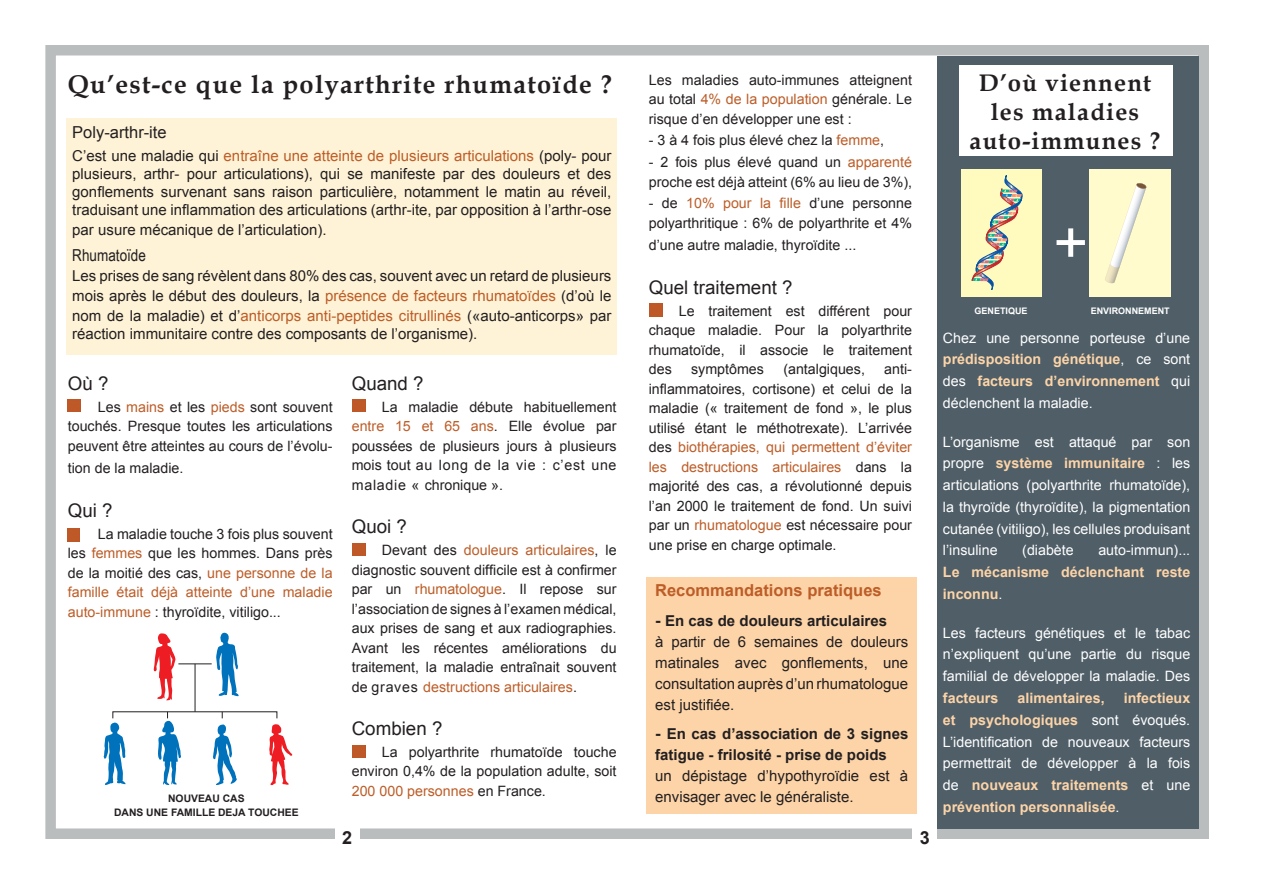
<style>
.page{position:relative;width:1263px;height:893px;background:#fff}
.page>*{position:absolute;margin:0;border:0;box-sizing:border-box;transform-origin:0 0}
.t1{font:italic 60px "Arial";color:#fff}
.t2{font:700 25.5px "Book Antiqua";letter-spacing:.05em;color:#231f20}
.t3{font:700 24px/28.8px "Book Antiqua";letter-spacing:.05em;color:#231f20;text-align:center}
.t4{font:18.75px "Arial";color:#231f20}
.t5{font:700 18px "Arial";color:#231f20}
.t6{font:700 16.5px "Arial";color:#bd5d28}
.t7{font:16.5px "Arial";color:#231f20}
.t8{font:16.5px "Arial Narrow";color:#231f20}
.t9{font:15px/21px "Arial";color:#231f20;text-align:justify}
.t10{font:700 15px/21px "Arial";color:#231f20}
.t11{font:14.25px/19.5px "Arial";color:#231f20;text-align:justify}
.t12{font:14.25px/21.8px "Arial";color:#fff;text-align:justify}
.t13{font:700 14.25px/21.8px "Arial";color:#fdd4a8;text-align:justify}
.t14{font:700 10.35px "Arial";color:#231f20}
.t15{font:700 9px "Arial";color:#fff}
.s1{color:#bd5d28}
.s2{font-size:16.5px}
.s3{font-weight:700;color:#fdd4a8}
.s4{font-weight:400;color:#fff}
</style>
<div class="page">
<div style="left:45px;top:45px;width:1164px;height:794px;border:10px solid #babdbe"></div>
<div style="left:66px;top:118px;width:550px;height:236px;background:#fef3d7"></div>
<div style="left:335px;top:827px;width:24px;height:23px;background:#fff"></div>
<div style="left:913px;top:827px;width:24px;height:23px;background:#fff"></div>
<div style="left:646px;top:577px;width:271px;height:236px;background:#fdd4a8"></div>
<div style="left:937px;top:56px;width:261px;height:773px;background:#4f5e67"></div>
<svg style="left:68px;top:399px;width:12px;height:13px"></svg>
<svg style="left:67px;top:528px;width:13px;height:13px"></svg>
<svg style="left:352px;top:399px;width:13px;height:13px"></svg>
<svg style="left:352px;top:543px;width:13px;height:13px"></svg>
<svg style="left:352px;top:745px;width:13px;height:13px"></svg>
<svg style="left:650px;top:304px;width:13px;height:12px"></svg>
<svg style="left:216px;top:632px;width:23px;height:64px"></svg>
<svg style="left:153px;top:633px;width:22px;height:67px"></svg>
<svg style="left:269px;top:724px;width:23px;height:61px"></svg>
<svg style="left:213px;top:724px;width:24px;height:61px"></svg>
<svg style="left:104px;top:722px;width:22px;height:63px"></svg>
<hr style="left:178px;top:663px;width:34px;height:1px;background:#231f20">
<hr style="left:195px;top:664px;width:1px;height:48px;background:#231f20">
<svg style="left:158px;top:713px;width:23px;height:72px"></svg>
<div style="left:962px;top:169px;width:80px;height:128px;background:#fffabe"></div>
<img style="left:972px;top:175px;width:51px;height:115px">
<div style="left:1089px;top:169px;width:81px;height:128px;background:#fffbcc"></div>
<svg style="left:1105px;top:183px;width:42px;height:100px"></svg>
<svg style="left:959px;top:65px;width:214px;height:91px"></svg>
<p class="t2" style="left:68px;top:69px;width:546px">Qu’est-ce que la polyarthrite rhumatoïde ?</p>
<p class="t7" style="left:72px;top:122px;width:96px">Poly-arthr-ite</p>
<p class="t9" style="left:72px;top:147px;width:541px;line-height:18px">C’est une maladie qui <span class="s1">entraîne une atteinte de plusieurs articulations</span> (poly- pour plusieurs, arthr- pour articulations), qui se manifeste par des douleurs et des gonflements survenant sans raison particulière, notamment le matin au réveil, traduisant une inflammation des articulations (arthr-ite, par opposition à l’arthr-ose</p>
<p class="t9" style="left:72px;top:219px;width:256px">par usure mécanique de l’articulation).</p>
<p class="t8" style="left:72px;top:243px;width:75px">Rhumatoïde</p>
<p class="t9" style="left:72px;top:266px;width:541px;line-height:20.2px">Les prises de sang révèlent dans 80% des cas, souvent avec un retard de plusieurs mois après le début des douleurs, la <span class="s1">présence de facteurs rhumatoïdes</span> (d’où le nom de la maladie) et d’<span class="s1">anticorps anti-peptides citrullinés</span> («auto-anticorps» par</p>
<p class="t9" style="left:72px;top:324px;width:407px">réaction immunitaire contre des composants de l’organisme).</p>
<p class="t4" style="left:68px;top:371px;width:42px">Où ?</p>
<p class="t11" style="left:68px;top:397px;width:266px;text-indent:30px">Les <span class="s1">mains</span> et les <span class="s1">pieds</span> sont souvent touchés. Presque toutes les articulations peuvent être atteintes au cours de l’évolu-</p>
<p class="t11" style="left:68px;top:458px;width:117px">tion de la maladie.</p>
<p class="t4" style="left:68px;top:498px;width:46px">Qui ?</p>
<p class="t11" style="left:68px;top:524px;width:266px;text-indent:30px">La maladie touche 3 fois plus souvent les <span class="s1">femmes</span> que les hommes. Dans près de la moitié des cas, <span class="s1">une personne de la famille était déjà atteinte d’une maladie auto-immune</span> : thyroïdite, vitiligo...</p>
<p class="t14" style="left:168px;top:791px;width:78px">NOUVEAU CAS</p>
<p class="t14" style="left:114px;top:805px;width:186px">DANS UNE FAMILLE DEJA TOUCHEE</p>
<p class="t4" style="left:352px;top:371px;width:73px">Quand ?</p>
<p class="t11" style="left:352px;top:397px;width:266px;text-indent:30px">La maladie débute habituellement <span class="s1">entre 15 et 65 ans</span>. Elle évolue par poussées de plusieurs jours à plusieurs mois tout au long de la vie : c’est une maladie « chronique ».</p>
<p class="t4" style="left:352px;top:514px;width:57px">Quoi ?</p>
<p class="t11" style="left:352px;top:540px;width:266px;text-indent:30px">Devant des <span class="s1">douleurs articulaires</span>, le diagnostic souvent difficile est à confirmer par un <span class="s1">rhumatologue</span>. Il repose sur l’association de signes à l’examen médical, aux prises de sang et aux radiographies.<br>Avant les récentes améliorations du traitement, la maladie entraînait souvent de graves <span class="s1">destructions articulaires</span>.</p>
<p class="t4" style="left:352px;top:716px;width:92px">Combien ?</p>
<p class="t11" style="left:352px;top:742px;width:266px;text-indent:30px">La polyarthrite rhumatoïde touche environ 0,4% de la population adulte, soit <span class="s1">200 000 personnes</span> en France.</p>
<p class="t11" style="left:649px;top:70px;width:265px">Les maladies auto-immunes atteignent au total <span class="s1">4% de la population</span> générale. Le risque d’en développer une est :</p>
<p class="t11" style="left:649px;top:131px;width:237px">- 3 à 4 fois plus élevé chez la <span class="s1">femme</span>,</p>
<p class="t11" style="left:649px;top:152px;width:265px">- 2 fois plus élevé quand un <span class="s1">apparenté </span>proche est déjà atteint (6% au lieu de 3%),</p>
<p class="t11" style="left:649px;top:194px;width:265px">- de <span class="s1">10% pour la fille</span> d’une personne polyarthritique : 6% de polyarthrite et 4%</p>
<p class="t11" style="left:649px;top:236px;width:209px">d’une autre maladie, thyroïdite ...</p>
<p class="t4" style="left:649px;top:275px;width:145px">Quel traitement ?</p>
<p class="t11" style="left:649px;top:301px;width:265px;text-indent:30px">Le traitement est différent pour chaque maladie. Pour la polyarthrite rhumatoïde, il associe le traitement des</p>
<p class="t11" style="left:691px;top:360px;width:74px">symptômes</p>
<p class="t11" style="left:783px;top:360px;width:83px">(antalgiques,</p>
<p class="t11" style="left:649px;top:360px;width:265px;text-indent:235px">anti&shy;inflammatoires, cortisone) et celui de la maladie (« traitement de fond », le plus utilisé étant le méthotrexate). L’arrivée des <span class="s1">biothérapies, qui permettent d’éviter les destructions articulaires</span> dans la majorité des cas, a révolutionné depuis l’an 2000 le traitement de fond. Un suivi par un <span class="s1">rhumatologue</span> est nécessaire pour une prise en charge optimale.</p>
<p class="t6" style="left:655px;top:580px;width:228px">Recommandations pratiques</p>
<p class="t10" style="left:655px;top:611px;width:233px"><span class="s2">-</span> En cas de douleurs articulaires</p>
<p class="t9" style="left:655px;top:631px;width:255px">à partir de 6 semaines de douleurs matinales avec gonflements, une consultation auprès d’un rhumatologue est justifiée.</p>
<p class="t10" style="left:655px;top:724px;width:255px"><span class="s2">-</span> En cas d’association de 3 signes fatigue - frilosité - prise de poids</p>
<p class="t9" style="left:655px;top:766px;width:255px">un dépistage d’hypothyroïdie est à envisager avec le généraliste.</p>
<p class="t5" style="left:342px;top:825px;width:12px">2</p>
<p class="t5" style="left:920px;top:826px;width:12px">3</p>
<p class="t3" style="left:979px;top:69px;width:174px">D’où viennent les maladies</p>
<p class="t3" style="left:969px;top:126px;width:192px">auto-immunes ?</p>
<p class="t1" style="left:1051px;top:204px;width:37px">+</p>
<p class="t15" style="left:974px;top:304px;width:55px">GENETIQUE</p>
<p class="t15" style="left:1091px;top:304px;width:81px">ENVIRONNEMENT</p>
<p class="t12" style="left:943px;top:327px;width:249px">Chez une personne porteuse d’une <span class="s3">prédisposition génétique</span>, ce sont des <span class="s3">facteurs d’environnement</span> qui déclenchent la maladie.</p>
<p class="t12" style="left:943px;top:431px;width:249px">L’organisme est attaqué par son propre <span class="s3">système immunitaire</span> : les articulations (polyarthrite rhumatoïde), la thyroïde (thyroïdite), la pigmentation cutanée (vitiligo), les cellules produisant l’insuline</p>
<p class="t13" style="left:943px;top:540px;width:249px;text-indent:155px"><span class="s4">auto-immun)...<br></span>Le mécanisme déclenchant reste inconnu<span class="s4">.</span></p>
<p class="t12" style="left:943px;top:622px;width:249px">Les facteurs génétiques et le tabac n’expliquent qu’une partie du risque familial de développer la maladie. Des <span class="s3">facteurs</span></p>
<p class="t12" style="left:1022px;top:540px;width:53px">(diabète</p>
<p class="t12" style="left:943px;top:687px;width:249px;text-indent:181px"><span class="s3">infectieux et psychologiques</span> sont évoqués.<br>L’identification de nouveaux facteurs permettrait de développer à la fois de <span class="s3">nouveaux traitements</span> et une <span class="s3">prévention personnalisée</span>.</p>
<p class="t13" style="left:1017px;top:687px;width:89px">alimentaires,</p>
</div>
